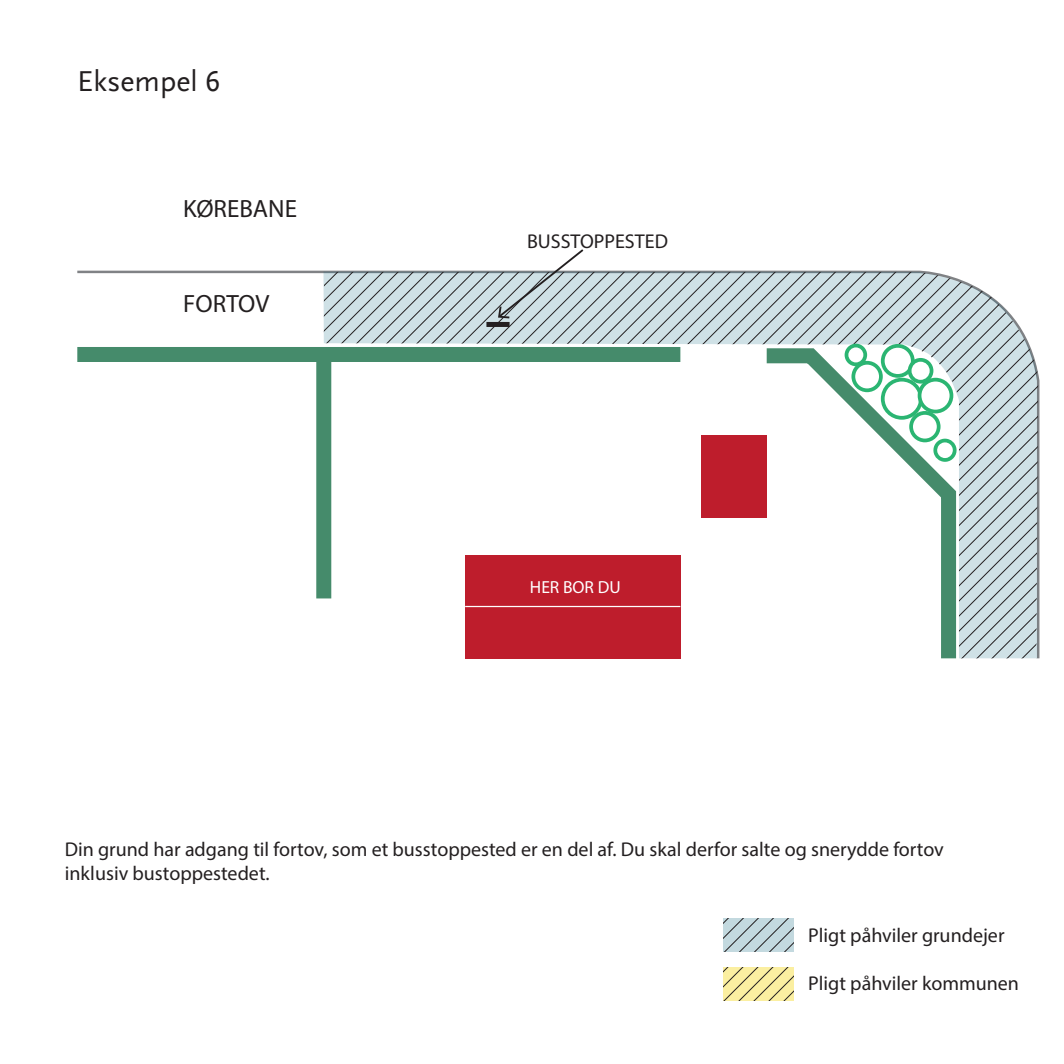
<style>
.page{position:relative;width:1064px;height:1064px;background:#fff}
.page>*{position:absolute;margin:0;border:0;box-sizing:border-box;transform-origin:0 0}
.t1{font:30px "Scala Sans OT";color:#231f20}
.t2{font:25px "Myriad Pro";color:#231f20}
.t3{font:20px/24px "Myriad Pro";color:#231f20}
.t4{font:17.5px "Myriad Pro";color:#fff}
.s1{font-family:"Scala Sans LF"}
</style>
<div class="page">
<svg style="left:77px;top:270px;width:963px;height:389px"></svg>
<div style="left:77px;top:347px;width:603px;height:15px;background:#458b6b"></div>
<div style="left:316px;top:354px;width:15px;height:244px;background:#458b6b"></div>
<svg style="left:323px;top:272px;width:714px;height:386px"></svg>
<div style="left:486px;top:322px;width:23px;height:5px;background:#231f20"></div>
<svg style="left:497px;top:249px;width:88px;height:70px"></svg>
<hr style="left:465px;top:605px;width:215px;height:2px;background:#fff">
<svg style="left:723px;top:918px;width:70px;height:33px;background:#b3c7cc"></svg>
<svg style="left:723px;top:967px;width:70px;height:32px;background:#e6db94"></svg>
<svg style="left:844px;top:343px;width:112px;height:118px"></svg>
<h1 class="t1" style="left:77px;top:65px;width:144px">Eksempel <span class="s1">6</span></h1>
<p class="t2" style="left:183px;top:193px;width:115px">KØREBANE</p>
<p class="t2" style="left:183px;top:288px;width:87px">FORTOV</p>
<p class="t3" style="left:527px;top:229px;width:142px">BUSSTOPPESTED</p>
<p class="t4" style="left:529px;top:575px;width:92px">HER BOR DU</p>
<p class="t3" style="left:65px;top:836px;width:880px">Din grund har adgang til fortov, som et busstoppested er en del af. Du skal derfor salte og snerydde fortov inklusiv bustoppestedet.</p>
<p class="t3" style="left:808px;top:922px;width:198px">Pligt påhviler grundejer</p>
<p class="t3" style="left:808px;top:970px;width:212px">Pligt påhviler kommunen</p>
</div>
